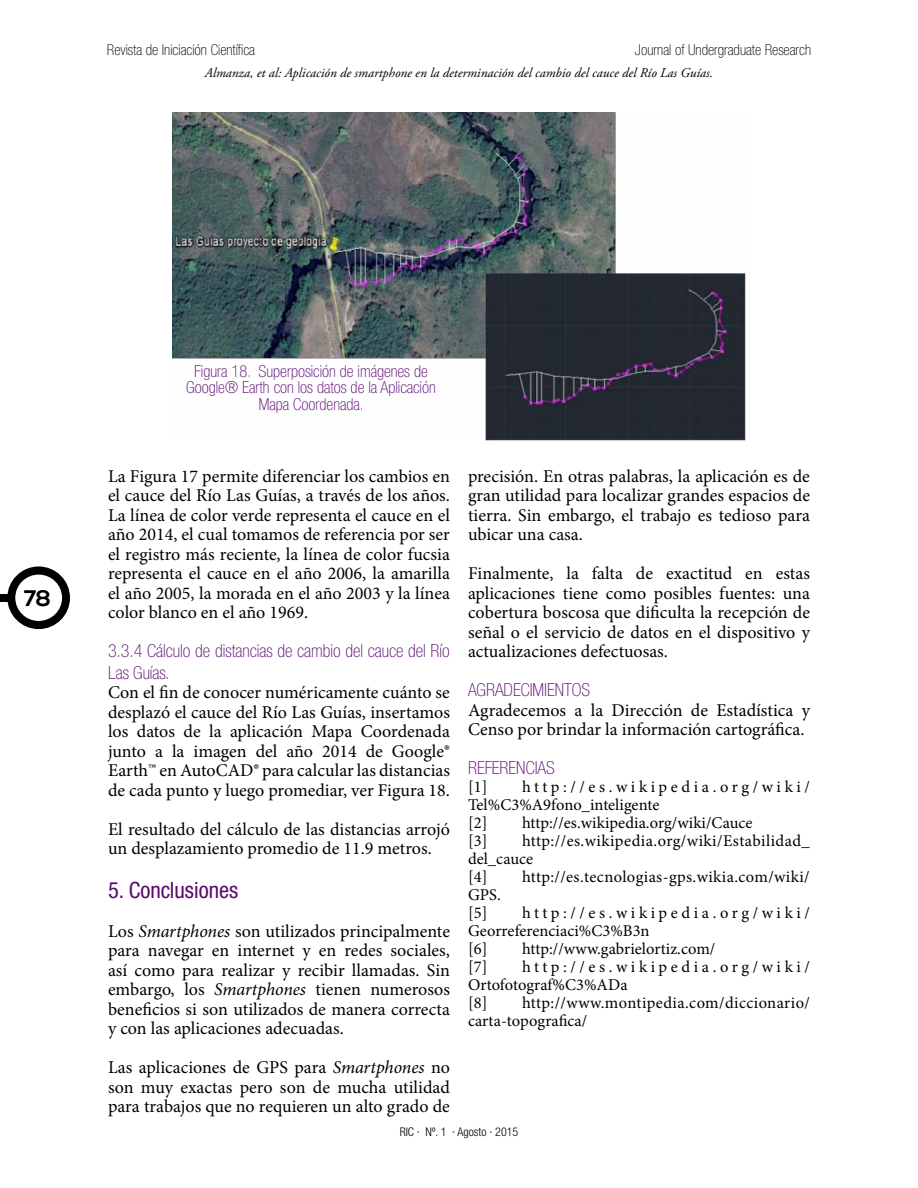
<style>
.page{position:relative;width:918px;height:1188px;background:#fff}
.page>*{position:absolute;margin:0;border:0;box-sizing:border-box;transform-origin:0 0}
.t1{font:condensed 22.5px "Helvetica Neue LT Pro";color:#5a0970}
.t2{font:700 22.5px "Nexa";color:#000}
.t3{font:18px/19.5px "Minion Pro";color:#000;text-align:justify}
.t4{font:100 condensed 18px/21.6px "Helvetica Neue LT Pro";color:#5a0970}
.t5{font:16.5px/18px "Minion Pro";letter-spacing:.015em;color:#000}
.t6{font:100 condensed 16.5px/16.5px "Helvetica Neue LT Pro";color:#5a0970;text-align:center}
.t7{font:16.5px/18px "Minion Pro";letter-spacing:.205em;color:#000}
.t8{font:100 condensed 15px "Helvetica Neue LT Pro";color:#000}
.t9{font:italic 13.5px "Adobe Garamond Pro";color:#000}
.t10{font:300 condensed 12px "Helvetica Neue LT Pro";color:#000}
.s1{font-style:italic}
</style>
<div class="page">
<div style="left:7px;top:566px;width:63px;height:63px;background:#000;border-radius:50%"></div>
<div style="left:0;top:594px;width:17px;height:8px;background:#000"></div>
<div style="left:15px;top:575px;width:47px;height:46px;background:#fff;border-radius:50%"></div>
<img style="left:172px;top:112px;width:574px;height:328px">
<p class="t8" style="left:107px;top:42px;width:150px">Revista de Iniciación Científica</p>
<p class="t8" style="left:635px;top:42px;width:178px">Journal of Undergraduate Research</p>
<p class="t9" style="left:205px;top:65px;width:510px">Almanza, et al: Aplicación de smartphone en la determinación del cambio del cauce del Río Las Guías.</p>
<p class="t2" style="left:24px;top:585px;width:29px">78</p>
<p class="t6" style="left:186px;top:363px;width:251px">Figura 18. Superposición de imágenes de<br>Google® Earth con los datos de la Aplicación<br>Mapa Coordenada.</p>
<p class="t3" style="left:108px;top:466px;width:344px">La Figura 17 permite diferenciar los cambios en el cauce del Río Las Guías, a través de los años.<br>La línea de color verde representa el cauce en el año 2014, el cual tomamos de referencia por ser el registro más reciente, la línea de color fucsia representa el cauce en el año 2006, la amarilla el año 2005, la morada en el año 2003 y la línea color blanco en el año 1969.</p>
<p class="t4" style="left:108px;top:641px;width:343px">3.3.4 Cálculo de distancias de cambio del cauce del Río<br>Las Guías.</p>
<p class="t3" style="left:108px;top:683px;width:344px">Con el fin de conocer numéricamente cuánto se desplazó el cauce del Río Las Guías, insertamos los datos de la aplicación Mapa Coordenada junto a la imagen del año 2014 de Google® Earth™ en AutoCAD® para calcular las distancias de cada punto y luego promediar, ver Figura 18.</p>
<p class="t3" style="left:108px;top:819px;width:343px">El resultado del cálculo de las distancias arrojó un desplazamiento promedio de 11.9 metros.</p>
<p class="t1" style="left:108px;top:877px;width:132px">5. Conclusiones</p>
<p class="t3" style="left:108px;top:921px;width:344px">Los <span class="s1">Smartphones</span> son utilizados principalmente para navegar en internet y en redes sociales, así como para realizar y recibir llamadas. Sin embargo, los <span class="s1">Smartphones</span> tienen numerosos beneficios si son utilizados de manera correcta y con las aplicaciones adecuadas.</p>
<p class="t3" style="left:108px;top:1058px;width:343px">Las aplicaciones de GPS para <span class="s1">Smartphones</span> no son muy exactas pero son de mucha utilidad para trabajos que no requieren un alto grado de</p>
<p class="t3" style="left:468px;top:466px;width:344px">precisión. En otras palabras, la aplicación es de gran utilidad para localizar grandes espacios de tierra. Sin embargo, el trabajo es tedioso para ubicar una casa.</p>
<p class="t3" style="left:468px;top:564px;width:344px">Finalmente, la falta de exactitud en estas aplicaciones tiene como posibles fuentes: una cobertura boscosa que dificulta la recepción de señal o el servicio de datos en el dispositivo y actualizaciones defectuosas.</p>
<p class="t4" style="left:468px;top:680px;width:124px">AGRADECIMIENTOS</p>
<p class="t3" style="left:468px;top:700px;width:343px">Agradecemos a la Dirección de Estadística y<br>Censo por brindar la información cartográfica.</p>
<p class="t4" style="left:468px;top:758px;width:88px">REFERENCIAS</p>
<p class="t5" style="left:468px;top:778px;width:21px">[1]</p>
<p class="t5" style="left:468px;top:778px;width:343px;text-indent:54px">http://es.wikipedia.org/wiki/<br>Tel%C3%A9fono_inteligente</p>
<p class="t5" style="left:468px;top:814px;width:21px">[2]</p>
<p class="t5" style="left:522px;top:814px;width:232px">http://es.wikipedia.org/wiki/Cauce</p>
<p class="t5" style="left:468px;top:832px;width:21px">[3]</p>
<p class="t5" style="left:468px;top:832px;width:343px;text-indent:54px">http://es.wikipedia.org/wiki/Estabilidad_ del_cauce</p>
<p class="t5" style="left:468px;top:868px;width:21px">[4]</p>
<p class="t5" style="left:522px;top:868px;width:289px">http://es.tecnologias-gps.wikia.com/wiki/</p>
<p class="t5" style="left:468px;top:886px;width:34px">GPS.</p>
<p class="t5" style="left:468px;top:904px;width:21px">[5]</p>
<p class="t5" style="left:468px;top:904px;width:343px;text-indent:54px">http://es.wikipedia.org/wiki/<br>Georreferenciaci%C3%B3n</p>
<p class="t5" style="left:468px;top:940px;width:21px">[6]</p>
<p class="t5" style="left:522px;top:940px;width:195px">http://www.gabrielortiz.com/</p>
<p class="t5" style="left:468px;top:958px;width:21px">[7]</p>
<p class="t7" style="left:468px;top:958px;width:343px;text-indent:54px">http://es.wikipedia.org/wiki/<br>Ortofotograf%C3%ADa</p>
<p class="t5" style="left:468px;top:994px;width:21px">[8]</p>
<p class="t5" style="left:468px;top:994px;width:343px;text-indent:54px">http://www.montipedia.com/diccionario/ carta-topografica/</p>
<p class="t10" style="left:400px;top:1125px;width:120px">RIC · Nº. 1 · Agosto · 2015</p>
</div>
